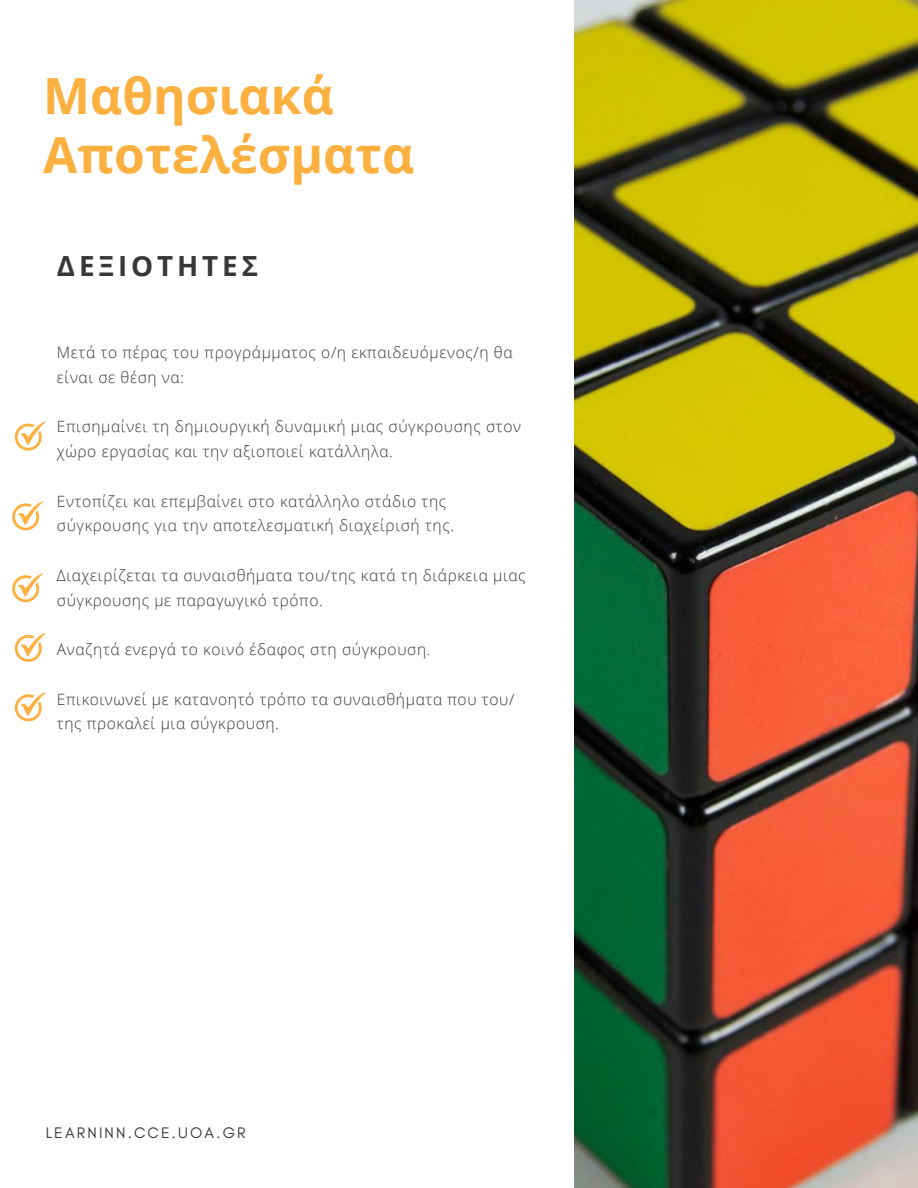
<style>
.page{position:relative;width:918px;height:1188px;background:#fff}
.page>*{position:absolute;margin:0;border:0;box-sizing:border-box;transform-origin:0 0}
.t1{font:700 49.8px/59.7px "Open Sans";color:#fbb040}
.t2{font:700 27.75px "Open Sans";letter-spacing:.14em;color:#373737}
.t3{font:300 15.6px/24.8px "Open Sans";letter-spacing:.04em;color:#373737}
.t4{font:15.6px "Glacial Indifference";letter-spacing:.14em;color:#373737}
</style>
<div class="page">
<img style="left:574px;top:0;width:344px;height:1188px">
<svg style="left:15px;top:692px;width:31px;height:29px"></svg>
<svg style="left:12px;top:573px;width:31px;height:29px"></svg>
<svg style="left:15px;top:633px;width:31px;height:29px"></svg>
<svg style="left:12px;top:501px;width:31px;height:29px"></svg>
<svg style="left:15px;top:422px;width:31px;height:29px"></svg>
<h1 class="t1" style="left:43px;top:65px;width:373px">Μαθησιακά<br>Αποτελέσματα</h1>
<h2 class="t2" style="left:57px;top:247px;width:203px">ΔΕΞΙΟΤΗΤΕΣ</h2>
<p class="t3" style="left:57px;top:340px;width:457px">Μετά το πέρας του προγράμματος ο/η εκπαιδευόμενος/η θα είναι σε θέση να:</p>
<p class="t3" style="left:57px;top:414px;width:466px">Επισημαίνει τη δημιουργική δυναμική μιας σύγκρουσης στον χώρο εργασίας και την αξιοποιεί κατάλληλα.</p>
<p class="t3" style="left:57px;top:488px;width:399px">Εντοπίζει και επεμβαίνει στο κατάλληλο στάδιο της σύγκρουσης για την αποτελεσματική διαχείρισή της.</p>
<p class="t3" style="left:57px;top:562px;width:470px">Διαχειρίζεται τα συναισθήματα του/της κατά τη διάρκεια μιας σύγκρουσης με παραγωγικό τρόπο.</p>
<p class="t3" style="left:57px;top:637px;width:375px">Αναζητά ενεργά το κοινό έδαφος στη σύγκρουση.</p>
<p class="t3" style="left:57px;top:686px;width:459px">Επικοινωνεί με κατανοητό τρόπο τα συναισθήματα που του/ της προκαλεί μια σύγκρουση.</p>
<p class="t4" style="left:46px;top:1123px;width:201px">LEARNINN.CCE.UOA.GR</p>
</div>
